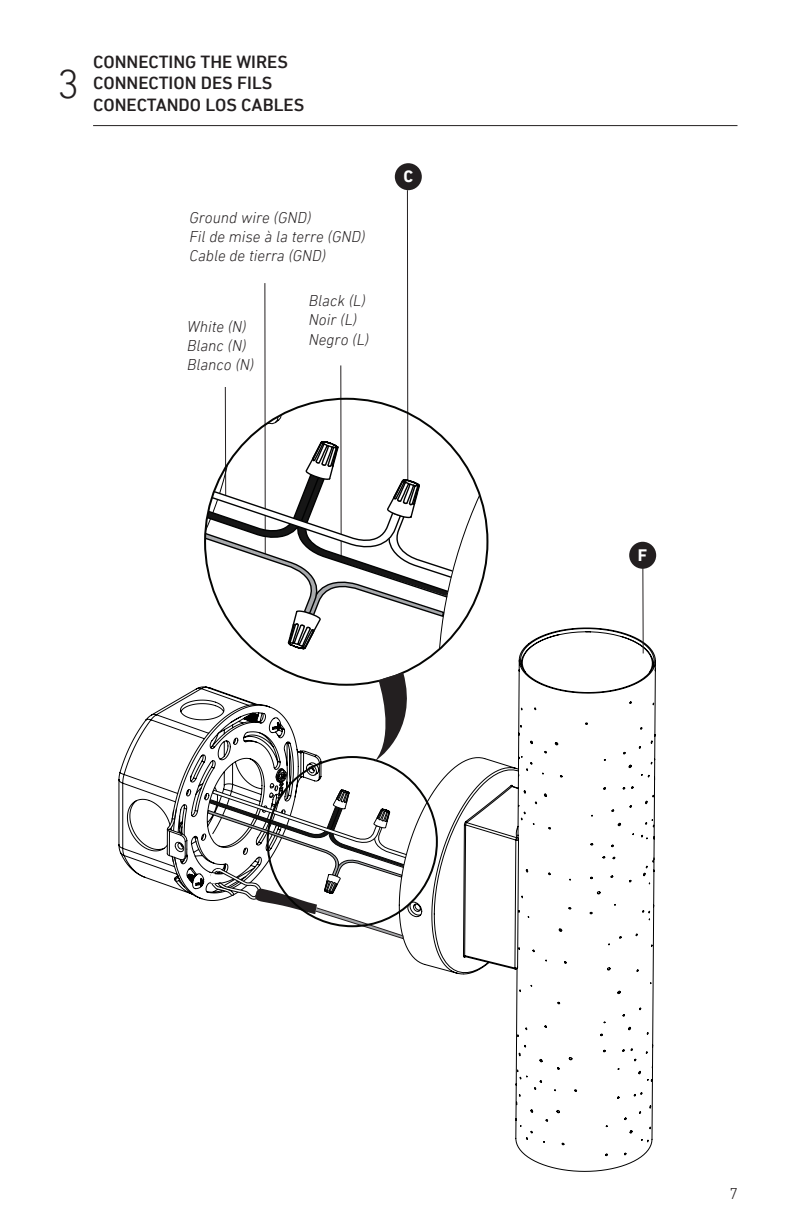
<style>
.page{position:relative;width:792px;height:1224px;background:#fff}
.page>*{position:absolute;margin:0;border:0;box-sizing:border-box;transform-origin:0 0}
.t1{font:300 41.6px "DIN Next LT Pro";color:#231f20}
.Titles{font:500 18px/21.6px "DIN Next LT Pro";color:#231f20}
.t2{font:700 17px "DIN Next LT Pro";color:#fff}
.Vignettes_et_fig{font:italic 300 16px/19.2px "DIN Next LT Pro";color:#231f20}
.t3{font:300 16px "DIN Next LT Pro";color:#231f20}
</style>
<div class="page">
<svg style="left:119px;top:687px;width:202px;height:214px"></svg>
<svg style="left:167px;top:808px;width:21px;height:57px"></svg>
<svg style="left:403px;top:628px;width:253px;height:544px"></svg>
<svg style="left:207px;top:768px;width:200px;height:171px"></svg>
<hr style="left:93px;top:125px;width:645px;height:1px;background:#231f20">
<hr style="left:340px;top:365px;width:2px;height:195px;background:#231f20">
<hr style="left:264px;top:283px;width:2px;height:272px;background:#231f20">
<hr style="left:225px;top:387px;width:1px;height:113px;background:#231f20">
<hr style="left:407px;top:190px;width:1px;height:300px;background:#231f20">
<hr style="left:642px;top:555px;width:2px;height:98px;background:#231f20">
<div style="left:629px;top:542px;width:27px;height:27px;background:#231f20;border-radius:50%"></div>
<div style="left:395px;top:163px;width:27px;height:27px;background:#231f20;border-radius:50%"></div>
<svg style="left:205px;top:399px;width:282px;height:363px"></svg>
<p class="t1" style="left:57px;top:60px;width:24px">3</p>
<p class="Titles" style="left:93px;top:50px;width:213px">CONNECTING THE WIRES<br>CONNECTION DES FILS<br>CONECTANDO LOS CABLES</p>
<p class="Vignettes_et_fig" style="left:190px;top:208px;width:177px">Ground wire (GND)<br>Fil de mise à la terre (GND)<br>Cable de tierra (GND)</p>
<p class="Vignettes_et_fig" style="left:187px;top:316px;width:69px">White (N)<br>Blanc (N)<br>Blanco (N)</p>
<p class="Vignettes_et_fig" style="left:309px;top:291px;width:62px">Black (L)<br>Noir (L)<br>Negro (L)</p>
<p class="t2" style="left:403px;top:167px;width:11px">C</p>
<p class="t2" style="left:638px;top:545px;width:11px">F</p>
<p class="t3" style="left:729px;top:1184px;width:10px">7</p>
</div>
